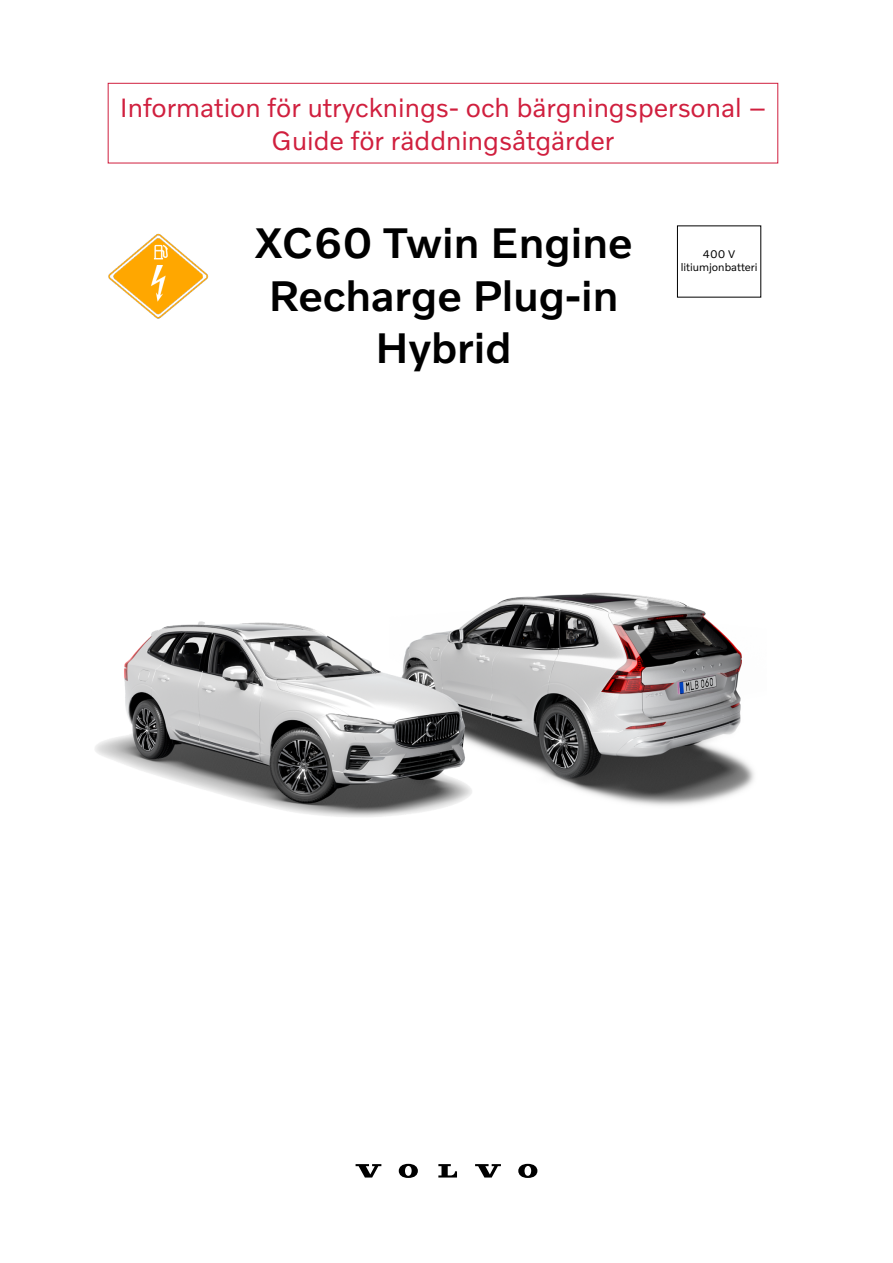
<style>
.page{position:relative;width:893px;height:1263px;background:#fff}
.page>*{position:absolute;margin:0;border:0;box-sizing:border-box;transform-origin:0 0}
.t1{font:500 43.5px/52.2px "Volvo Novum";color:#000;text-align:center}
.t2{font:27px/32.4px "Volvo Novum";color:#d01f3e;text-align:center}
.t3{font:11.25px/13.5px "Volvo Novum";color:#000;text-align:center}
</style>
<div class="page">
<img style="left:95px;top:592px;width:659px;height:225px">
<div style="left:108px;top:83px;width:670px;height:80px;border:1px solid #d01f3e"></div>
<svg style="left:356px;top:1164px;width:25px;height:13px"></svg>
<svg style="left:438px;top:1164px;width:19px;height:13px"></svg>
<svg style="left:399px;top:1164px;width:19px;height:14px"></svg>
<svg style="left:475px;top:1164px;width:26px;height:13px"></svg>
<svg style="left:518px;top:1164px;width:19px;height:14px"></svg>
<img style="left:108px;top:233px;width:101px;height:86px">
<p class="t2" style="left:120px;top:91px;width:648px">Information för utrycknings- och bärgningspersonal –<br>Guide för räddningsåtgärder</p>
<h1 class="t1" style="left:255px;top:215px;width:379px">XC60 Twin Engine<br>Recharge Plug-in<br>Hybrid</h1>
<p class="t3" style="left:681px;top:246px;width:78px">400 V litiumjonbatteri</p>
</div>
